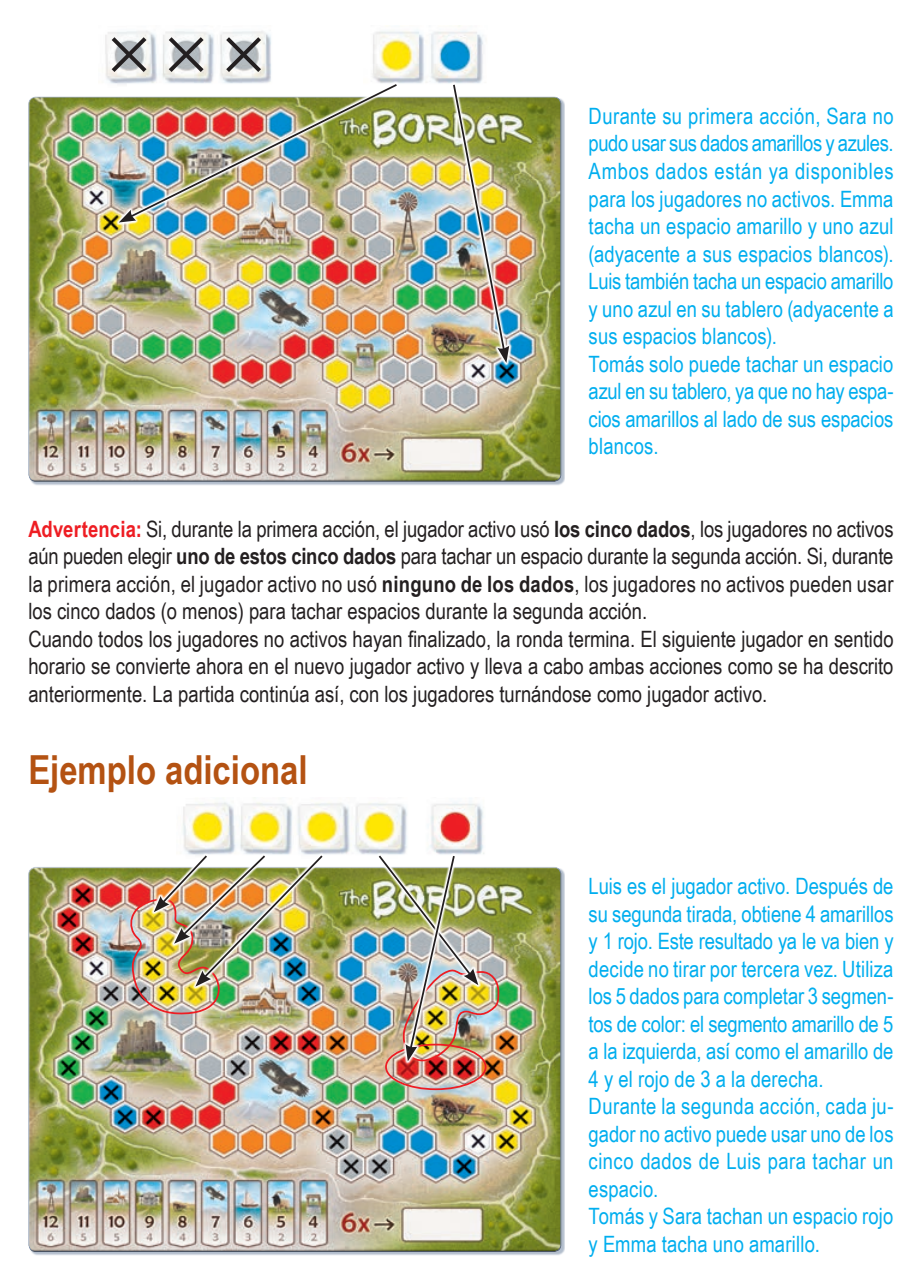
<style>
.page{position:relative;width:922px;height:1276px;background:#fff}
.page>*{position:absolute;margin:0;border:0;box-sizing:border-box;transform-origin:0 0}
.t1{font:50px "Zapf Dingbats ITC";color:#231f20}
.t2{font:700 40px "Arial Narrow";color:#b45212}
.t3{font:22.5px/27.5px "Arial Narrow";letter-spacing:.005em;color:#00aeef;text-align:justify}
.t4{font:22.5px/27.5px "Arial Narrow";color:#231f20;text-align:justify}
.s1{font-weight:700;color:#ee1d23}
.s2{font-weight:700}
</style>
<div class="page">
<div style="left:27px;top:98px;width:535px;height:384px;background:#231f20;opacity:.5"></div>
<div style="left:27px;top:868px;width:535px;height:384px;background:#231f20;opacity:.5"></div>
<img style="left:183px;top:802px;width:301px;height:53px">
<img style="left:372px;top:26px;width:111px;height:58px">
<img style="left:105px;top:30px;width:166px;height:54px">
<div style="left:385px;top:1043px;width:101px;height:47px;border:2px solid #ee1d23;border-radius:50%"></div>
<svg style="left:375px;top:852px;width:106px;height:136px"></svg>
<img style="left:116px;top:81px;width:283px;height:145px">
<img style="left:119px;top:82px;width:280px;height:140px">
<img style="left:377px;top:853px;width:123px;height:209px">
<svg style="left:450px;top:82px;width:62px;height:284px"></svg>
<img style="left:451px;top:83px;width:58px;height:280px">
<img style="left:126px;top:853px;width:198px;height:164px">
<p class="t1" style="left:110px;top:31px;width:154px">✕ ✕ ✕</p>
<p class="t3" style="left:588px;top:101px;width:306px">Durante su primera acción, Sara no pudo usar sus dados amarillos y azules.<br>Ambos dados están ya disponibles para los jugadores no activos. Emma tacha un espacio amarillo y uno azul (adyacente a sus espacios blancos).<br>Luis también tacha un espacio amarillo y uno azul en su tablero (adyacente a sus espacios blancos).</p>
<p class="t3" style="left:588px;top:349px;width:306px">Tomás solo puede tachar un espacio azul en su tablero, ya que no hay espa&shy;cios amarillos al lado de sus espacios blancos.</p>
<p class="t4" style="left:28px;top:514px;width:866px"><span class="s1">Advertencia:</span> Si, durante la primera acción, el jugador activo usó <span class="s2">los cinco dados</span>, los jugadores no activos aún pueden elegir <span class="s2">uno de estos cinco dados</span> para tachar un espacio durante la segunda acción. Si, durante la primera acción, el jugador activo no usó <span class="s2">ninguno de los dados</span>, los jugadores no activos pueden usar los cinco dados (o menos) para tachar espacios durante la segunda acción.</p>
<p class="t4" style="left:28px;top:624px;width:866px">Cuando todos los jugadores no activos hayan finalizado, la ronda termina. El siguiente jugador en sentido horario se convierte ahora en el nuevo jugador activo y lleva a cabo ambas acciones como se ha descrito anteriormente. La partida continúa así, con los jugadores turnándose como jugador activo.</p>
<p class="t2" style="left:28px;top:740px;width:280px">Ejemplo adicional</p>
<p class="t3" style="left:588px;top:871px;width:306px">Luis es el jugador activo. Después de su segunda tirada, obtiene 4 amarillos y 1 rojo. Este resultado ya le va bien y decide no tirar por tercera vez. Utiliza los 5 dados para completar 3 segmen&shy;tos de color: el segmento amarillo de 5 a la izquierda, así como el amarillo de 4 y el rojo de 3 a la derecha.</p>
<p class="t3" style="left:588px;top:1091px;width:306px">Durante la segunda acción, cada ju-</p>
<p class="t3" style="left:588px;top:1119px;width:306px">gador no activo puede usar uno de los</p>
<p class="t3" style="left:588px;top:1146px;width:306px">cinco dados de Luis para tachar un espacio.</p>
<p class="t3" style="left:588px;top:1201px;width:306px">Tomás y Sara tachan un espacio rojo</p>
<p class="t3" style="left:588px;top:1229px;width:233px">y Emma tacha uno amarillo.</p>
</div>
